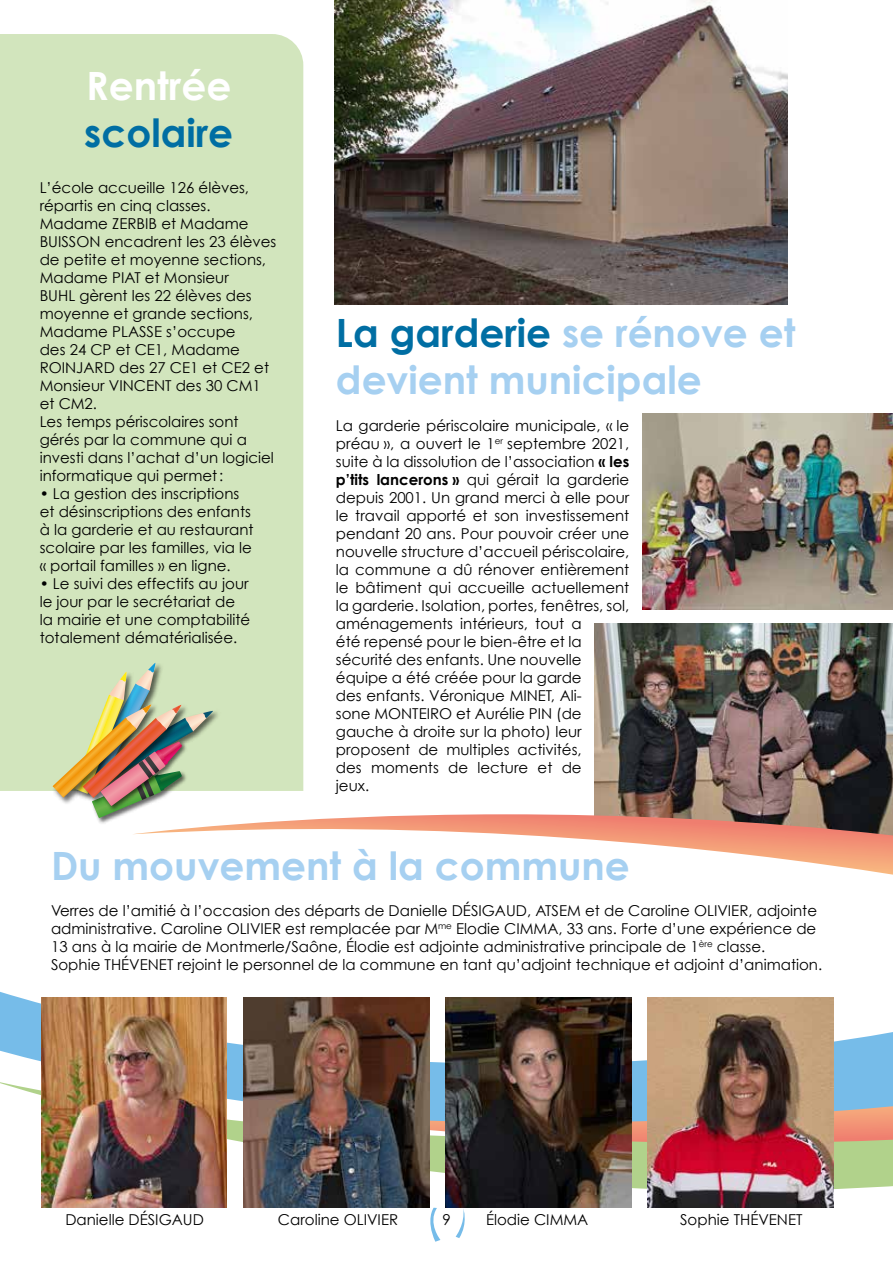
<style>
.page{position:relative;width:893px;height:1263px;background:#fff}
.page>*{position:absolute;margin:0;border:0;box-sizing:border-box;transform-origin:0 0}
.t1{font:700 39px/46.8px "Century Gothic";color:#a6d0f1}
.t2{font:700 39px "Century Gothic";color:#006ea3}
.t3{font:700 39px "Century Gothic";color:#fff}
.t4{font:15px/18px "Century Gothic";color:#000}
.s1{color:#006ea3}
.s2{font-weight:700}
</style>
<div class="page">
<div style="left:0;top:34px;width:303px;height:757px;background:#d2e5bd"></div>
<svg style="left:0;top:992px;width:893px;height:88px"></svg>
<svg style="left:0;top:1080px;width:893px;height:162px"></svg>
<svg style="left:429px;top:1106px;width:464px;height:50px;background:#c8aa8b"></svg>
<img style="left:334px;top:0;width:453px;height:304px">
<img style="left:41px;top:998px;width:186px;height:210px">
<img style="left:446px;top:998px;width:185px;height:210px">
<img style="left:243px;top:998px;width:186px;height:210px">
<img style="left:648px;top:998px;width:185px;height:210px">
<img style="left:594px;top:624px;width:299px;height:190px">
<img style="left:642px;top:414px;width:251px;height:195px">
<img style="left:213px;top:706px;width:11px;height:85px">
<img style="left:86px;top:658px;width:80px;height:5px">
<img style="left:97px;top:818px;width:20px;height:6px">
<img style="left:49px;top:700px;width:4px;height:91px">
<img style="left:53px;top:663px;width:160px;height:155px">
<svg style="left:132px;top:814px;width:761px;height:61px"></svg>
<h1 class="t3" style="left:86px;top:61px;width:147px">Rentrée</h1>
<h1 class="t2" style="left:84px;top:108px;width:150px">scolaire</h1>
<p class="t4" style="left:40px;top:178px;width:238px">L’école accueille 126 élèves, répartis en cinq classes.<br>Madame ZERBIB et Madame<br>BUISSON encadrent les 23 élèves de petite et moyenne sections,<br>Madame PIAT et Monsieur<br>BUHL gèrent les 22 élèves des moyenne et grande sections,<br>Madame PLASSE s’occupe<br>des 24 CP et CE1, Madame<br>ROINJARD des 27 CE1 et CE2 et<br>Monsieur VINCENT des 30 CM1 et CM2.<br>Les temps périscolaires sont gérés par la commune qui a investi dans l’achat d’un logiciel informatique qui permet:</p>
<p class="t4" style="left:40px;top:484px;width:215px">• La gestion des inscriptions et désinscriptions des enfants à la garderie et au restaurant scolaire par les familles, via le « portail familles » en ligne.</p>
<p class="t4" style="left:40px;top:574px;width:212px">• Le suivi des effectifs au jour le jour par le secrétariat de la mairie et une comptabilité totalement dématérialisée.</p>
<h1 class="t1" style="left:336px;top:308px;width:461px"><span class="s1">La garderie</span> se rénove et devient municipale</h1>
<p class="t4" style="left:336px;top:416px;width:295px">La garderie périscolaire municipale, « le préau », a ouvert le 1<sup>er</sup> septembre 2021, suite à la dissolution de l’association <span class="s2">« les p’tits lancerons »</span> qui gérait la garderie depuis 2001. Un grand merci à elle pour le travail apporté et son investissement pendant 20 ans. Pour pouvoir créer une nouvelle structure d’accueil périscolaire, la commune a dû rénover entièrement le bâtiment qui accueille actuellement la garderie. Isolation, portes, fenêtres, sol, aménagements intérieurs, tout a<br>été repensé pour le bien-être et la sécurité des enfants. Une nouvelle équipe a été créée pour la garde<br>des enfants. Véronique MINET, Ali-<br>sone MONTEIRO et Aurélie PIN (de gauche à droite sur la photo) leur proposent de multiples activités,<br>des moments de lecture et de<br>jeux.</p>
<h1 class="t1" style="left:51px;top:841px;width:580px">Du mouvement à la commune</h1>
<p class="t4" style="left:51px;top:901px;width:773px">Verres de l’amitié à l’occasion des départs de Danielle DÉSIGAUD, ATSEM et de Caroline OLIVIER, adjointe administrative. Caroline OLIVIER est remplacée par M<sup>me</sup> Elodie CIMMA, 33 ans. Forte d’une expérience de 13 ans à la mairie de Montmerle/Saône, Élodie est adjointe administrative principale de 1<sup>ère</sup> classe.<br>Sophie THÉVENET rejoint le personnel de la commune en tant qu’adjoint technique et adjoint d’animation.</p>
<p class="t4" style="left:65px;top:1210px;width:140px">Danielle DÉSIGAUD</p>
<p class="t4" style="left:278px;top:1210px;width:122px">Caroline OLIVIER</p>
<p class="t4" style="left:486px;top:1210px;width:104px">Élodie CIMMA</p>
<p class="t4" style="left:680px;top:1210px;width:124px">Sophie THÉVENET</p>
<p class="t4" style="left:442px;top:1211px;width:10px">9</p>
</div>
